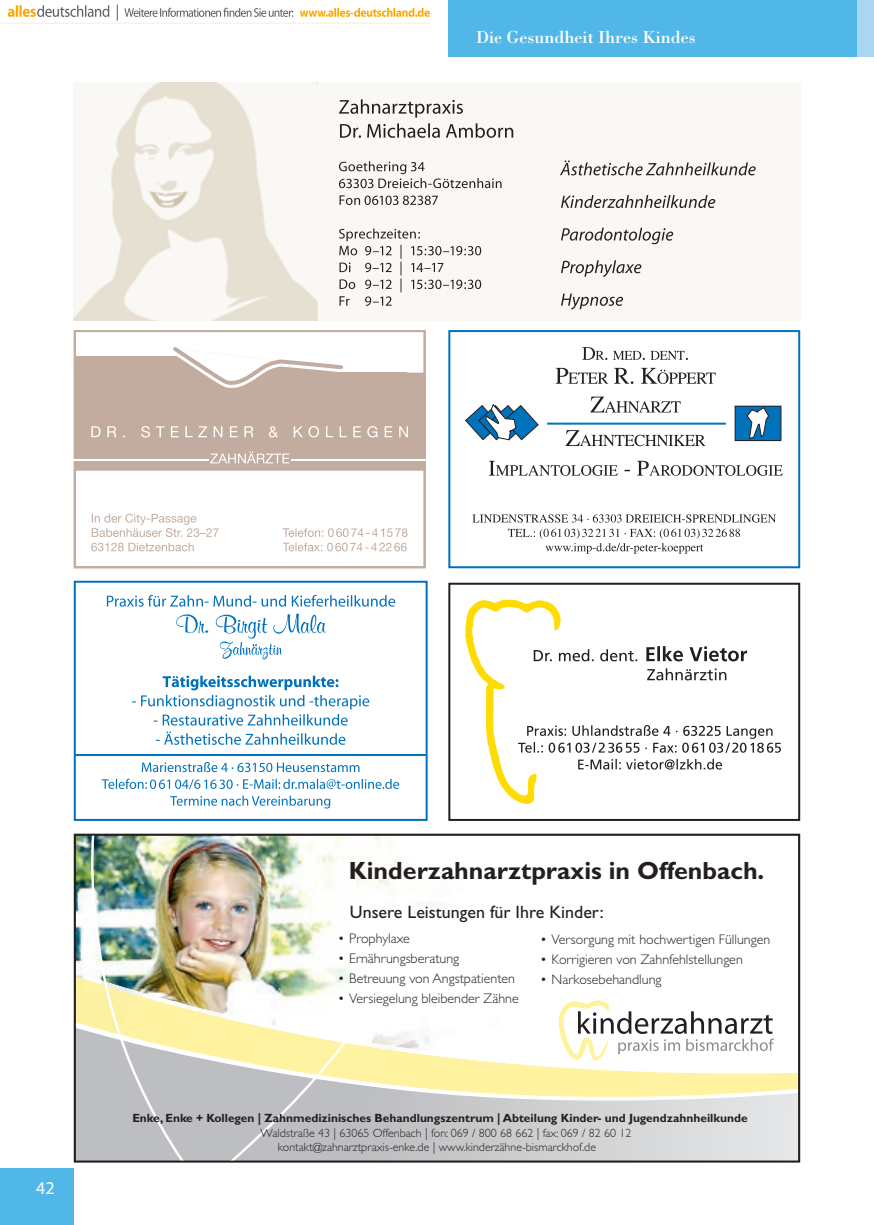
<style>
.page{position:relative;width:874px;height:1225px;background:#fff}
.page>*{position:absolute;margin:0;border:0;box-sizing:border-box;transform-origin:0 0}
.t1{font:25px "Gill Sans Bold OV CXOOPC";color:#231f20}
.t2{font:18px "Bodoni Std";color:#fff}
.t3{font:18px "Myriad Pro";color:#fff}
.t4{font:17.8px "Gill Sans OV DXOOPC";color:#231f20}
.t5{font:14px "Gill Sans Light OV JXOOPC";color:#231f20}
.t6{font:12px/14.4px "Gill Sans Light OV JXOOPC";color:#231f20}
.t7{font:12px "Gill Sans Bold OV CXOOPC";color:#231f20}
</style>
<div class="page">
<div style="left:0;top:1168px;width:74px;height:57px;background:#50b7e8"></div>
<div style="left:448px;top:0;width:408px;height:57px;background:#50b7e8"></div>
<div style="left:856px;top:0;width:17px;height:57px;background:#aad6f2"></div>
<div style="left:74px;top:83px;width:725px;height:238px;background:#f9f8f5"></div>
<img style="left:74px;top:83px;width:243px;height:238px">
<svg style="left:339px;top:99px;width:174px;height:39px"></svg>
<svg style="left:339px;top:161px;width:162px;height:27px"></svg>
<svg style="left:339px;top:195px;width:98px;height:10px"></svg>
<svg style="left:339px;top:228px;width:142px;height:78px"></svg>
<svg style="left:560px;top:160px;width:195px;height:15px"></svg>
<svg style="left:561px;top:195px;width:154px;height:13px"></svg>
<svg style="left:561px;top:228px;width:112px;height:16px"></svg>
<svg style="left:561px;top:260px;width:80px;height:17px"></svg>
<svg style="left:561px;top:293px;width:61px;height:17px"></svg>
<svg style="left:77px;top:347px;width:345px;height:124px"></svg>
<div style="left:74px;top:330px;width:351px;height:238px;border:2px solid #c1ac9f"></div>
<hr style="left:291px;top:459px;width:134px;height:1px;background:#fff">
<hr style="left:74px;top:459px;width:135px;height:1px;background:#fff">
<svg style="left:91px;top:513px;width:127px;height:38px"></svg>
<svg style="left:282px;top:528px;width:125px;height:23px"></svg>
<div style="left:448px;top:330px;width:351px;height:238px;border:2px solid #0072bc"></div>
<div style="left:734px;top:406px;width:46px;height:34px;background:#0072bc"></div>
<div style="left:734px;top:406px;width:46px;height:35px;border:1px solid #231f20"></div>
<svg style="left:746px;top:407px;width:22px;height:32px"></svg>
<svg style="left:465px;top:404px;width:73px;height:36px"></svg>
<svg style="left:488px;top:461px;width:294px;height:15px"></svg>
<svg style="left:565px;top:430px;width:140px;height:16px"></svg>
<svg style="left:582px;top:347px;width:105px;height:13px"></svg>
<svg style="left:555px;top:368px;width:160px;height:16px"></svg>
<svg style="left:590px;top:396px;width:90px;height:17px"></svg>
<hr style="left:547px;top:422px;width:178px;height:2px;background:#0072bc">
<svg style="left:472px;top:514px;width:303px;height:8px"></svg>
<svg style="left:508px;top:528px;width:231px;height:26px"></svg>
<div style="left:74px;top:581px;width:353px;height:240px;border:2px solid #0072bc"></div>
<hr style="left:75px;top:754px;width:351px;height:2px;background:#0072bc">
<svg style="left:107px;top:595px;width:288px;height:11px"></svg>
<svg style="left:176px;top:613px;width:149px;height:46px"></svg>
<svg style="left:132px;top:675px;width:237px;height:50px"></svg>
<svg style="left:156px;top:731px;width:189px;height:14px"></svg>
<svg style="left:142px;top:762px;width:217px;height:10px"></svg>
<svg style="left:102px;top:778px;width:297px;height:11px"></svg>
<svg style="left:170px;top:795px;width:160px;height:13px"></svg>
<div style="left:448px;top:583px;width:351px;height:238px;border:2px solid #231f20"></div>
<svg style="left:465px;top:599px;width:315px;height:205px"></svg>
<img style="left:195px;top:836px;width:235px;height:135px">
<img style="left:195px;top:971px;width:155px;height:5px">
<img style="left:195px;top:976px;width:155px;height:46px">
<img style="left:195px;top:1021px;width:43px;height:1px">
<img style="left:195px;top:1020px;width:38px;height:1px">
<img style="left:195px;top:1018px;width:34px;height:2px">
<img style="left:195px;top:1018px;width:31px;height:1px">
<img style="left:195px;top:1017px;width:26px;height:1px">
<img style="left:195px;top:1016px;width:22px;height:1px">
<img style="left:195px;top:1015px;width:19px;height:1px">
<img style="left:195px;top:1014px;width:14px;height:1px">
<svg style="left:558px;top:1000px;width:215px;height:60px"></svg>
<img style="left:77px;top:836px;width:118px;height:323px">
<svg style="left:212px;top:1036px;width:138px;height:123px;background:#d1cfbd"></svg>
<div style="left:74px;top:833px;width:725px;height:329px;border:2px solid #231f20"></div>
<img style="left:0;top:4px;width:430px;height:19px">
<p class="t2" style="left:476px;top:26px;width:221px">Die Gesundheit Ihres Kindes</p>
<p class="t3" style="left:36px;top:1178px;width:18px">42</p>
<h1 class="t1" style="left:348px;top:856px;width:417px">Kinderzahnarztpraxis in Offenbach.</h1>
<p class="t4" style="left:350px;top:901px;width:255px">Unsere Leistungen für Ihre Kinder:</p>
<p class="t5" style="left:540px;top:931px;width:231px">• Versorgung mit hochwertigen Füllungen</p>
<p class="t5" style="left:540px;top:951px;width:204px">• Korrigieren von Zahnfehlstellungen</p>
<p class="t5" style="left:540px;top:971px;width:123px">• Narkosebehandlung</p>
<p class="t5" style="left:338px;top:930px;width:73px">• Prophylaxe</p>
<p class="t5" style="left:338px;top:950px;width:123px">• Ernährungsberatung</p>
<p class="t5" style="left:338px;top:970px;width:179px">• Betreuung von Angstpatienten</p>
<p class="t5" style="left:338px;top:990px;width:182px">• Versiegelung bleibender Zähne</p>
<p class="t7" style="left:132px;top:1111px;width:616px">Enke, Enke + Kollegen | Zahnmedizinisches Behandlungszentrum | Abteilung Kinder- und Jugendzahnheilkunde</p>
<p class="t6" style="left:278px;top:1125px;width:355px;text-indent:-17px">Waldstraße 43 | 63065 Offenbach | fon: 069 / 800 68 662 | fax: 069 / 82 60 12 kontakt@zahnarztpraxis-enke.de | www.kinderzähne-bismarckhof.de</p>
</div>
